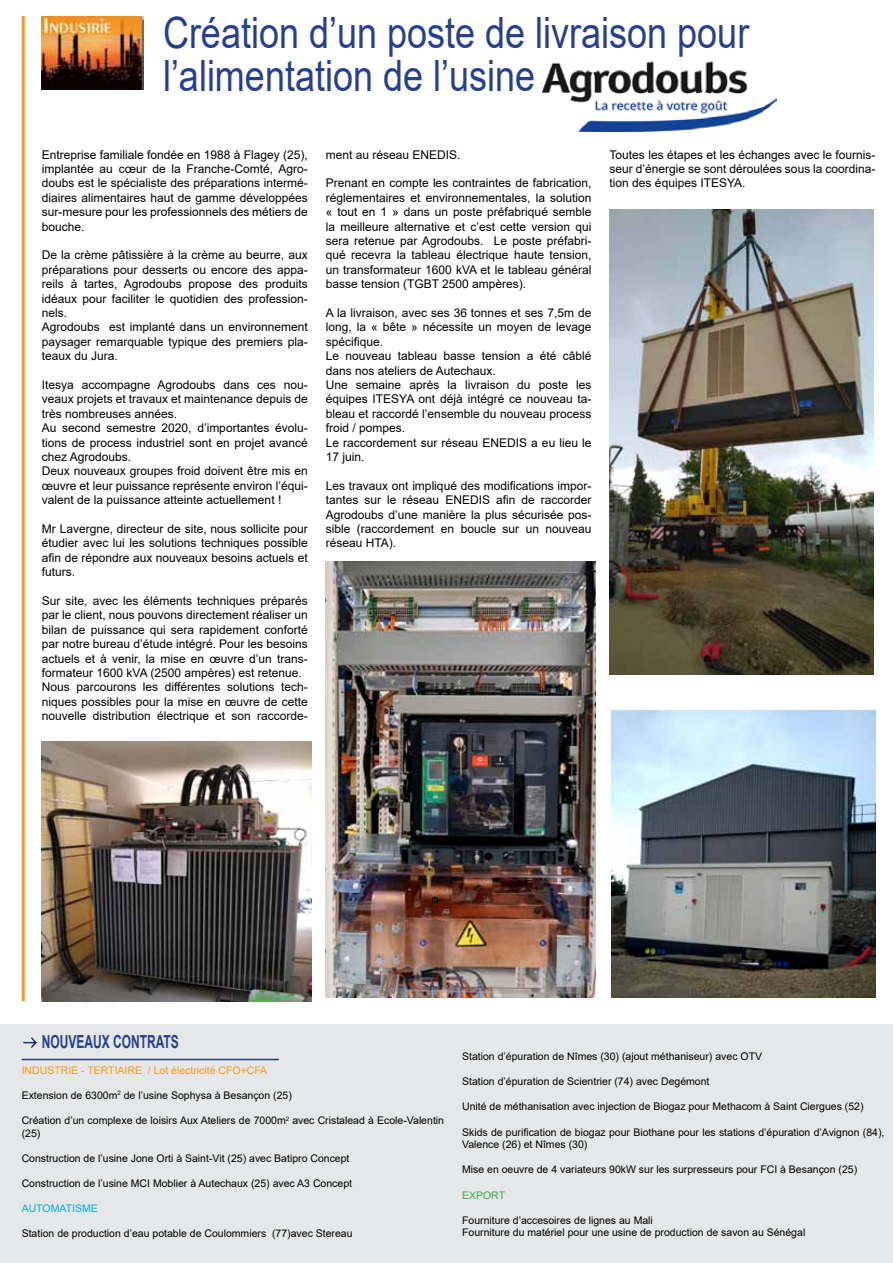
<style>
.page{position:relative;width:893px;height:1263px;background:#fff}
.page>*{position:absolute;margin:0;border:0;box-sizing:border-box;transform-origin:0 0}
.t1{font:43.2px/43.2px "Arial";color:#25408f;scale:.83 1}
.t2{font:700 18px "Arial";color:#25408f;scale:.67 1}
.t3{font:12px/14.4px "Arial";color:#000;text-align:justify}
.t4{font:10.5px/12.6px "Arial";color:#000}
.t5{font:10.5px "Arial";color:#f8991d}
.t6{font:10.5px "Arial";color:#00aeef}
.t7{font:10.5px "Arial";color:#41ad49}
</style>
<div class="page">
<div style="left:0;top:1025px;width:893px;height:238px;background:#e6e7e8"></div>
<svg style="left:23px;top:1037px;width:14px;height:11px"></svg>
<hr style="left:22px;top:1059px;width:257px;height:1px;background:#214688">
<img style="left:611px;top:710px;width:264px;height:288px">
<hr style="left:22px;top:16px;width:3px;height:985px;background:#f8991d">
<img style="left:610px;top:209px;width:264px;height:465px">
<img style="left:42px;top:17px;width:101px;height:72px">
<img style="left:42px;top:741px;width:269px;height:260px">
<img style="left:543px;top:61px;width:233px;height:71px">
<img style="left:326px;top:562px;width:269px;height:436px">
<h1 class="t1" style="left:163px;top:11px;width:708px">Création d’un poste de livraison pour l’alimentation de l’usine</h1>
<p class="t3" style="left:42px;top:147px;width:267px">Entreprise familiale fondée en 1988 à Flagey (25), implantée au cœur de la Franche-Comté, Agro&shy;doubs est le spécialiste des préparations intermé&shy;diaires alimentaires haut de gamme développées sur-mesure pour les professionnels des métiers de bouche.</p>
<p class="t3" style="left:42px;top:248px;width:267px;text-align:left">De la crème pâtissière à la crème au beurre, aux préparations pour desserts ou encore des appa&shy;reils à tartes, Agrodoubs propose des produits idéaux pour faciliter le quotidien des profession&shy;nels.<br>Agrodoubs est implanté dans un environnement paysager remarquable typique des premiers pla&shy;teaux du Jura.</p>
<p class="t3" style="left:42px;top:377px;width:267px;text-align:left">Itesya accompagne Agrodoubs dans ces nou&shy;veaux projets et travaux et maintenance depuis de très nombreuses années.<br>Au second semestre 2020, d’importantes évolu&shy;tions de process industriel sont en projet avancé chez Agrodoubs.<br>Deux nouveaux groupes froid doivent être mis en œuvre et leur puissance représente environ l’équi&shy;valent de la puissance atteinte actuellement !</p>
<p class="t3" style="left:42px;top:521px;width:267px">Mr Lavergne, directeur de site, nous sollicite pour étudier avec lui les solutions techniques possible afin de répondre aux nouveaux besoins actuels et futurs.</p>
<p class="t3" style="left:42px;top:593px;width:267px;text-align:left">Sur site, avec les éléments techniques préparés par le client, nous pouvons directement réaliser un bilan de puissance qui sera rapidement conforté par notre bureau d’étude intégré. Pour les besoins actuels et à venir, la mise en œuvre d’un trans&shy;formateur 1600 kVA (2500 ampères) est retenue.<br>Nous parcourons les différentes solutions tech&shy;niques possibles pour la mise en œuvre de cette nouvelle distribution électrique et son raccorde-</p>
<p class="t3" style="left:326px;top:147px;width:136px">ment au réseau ENEDIS.</p>
<p class="t3" style="left:326px;top:176px;width:267px">Prenant en compte les contraintes de fabrication, réglementaires et environnementales, la solution « tout en 1 » dans un poste préfabriqué semble la meilleure alternative et c’est cette version qui sera retenue par Agrodoubs. Le poste préfabri&shy;qué recevra la tableau électrique haute tension, un transformateur 1600 kVA et le tableau général basse tension (TGBT 2500 ampères).</p>
<p class="t3" style="left:326px;top:305px;width:267px;text-align:left">A la livraison, avec ses 36 tonnes et ses 7,5m de long, la « bête » nécessite un moyen de levage spécifique.<br>Le nouveau tableau basse tension a été câblé dans nos ateliers de Autechaux.<br>Une semaine après la livraison du poste les équipes ITESYA ont déjà intégré ce nouveau ta&shy;bleau et raccordé l’ensemble du nouveau process froid / pompes.<br>Le raccordement sur réseau ENEDIS a eu lieu le 17 juin.</p>
<p class="t3" style="left:326px;top:478px;width:267px">Les travaux ont impliqué des modifications impor&shy;tantes sur le réseau ENEDIS afin de raccorder Agrodoubs d’une manière la plus sécurisée pos&shy;sible (raccordement en boucle sur un nouveau réseau HTA).</p>
<p class="t3" style="left:610px;top:147px;width:267px">Toutes les étapes et les échanges avec le fournis&shy;seur d’énergie se sont déroulées sous la coordina&shy;tion des équipes ITESYA.</p>
<h2 class="t2" style="left:42px;top:1029px;width:206px">NOUVEAUX CONTRATS</h2>
<p class="t5" style="left:22px;top:1063px;width:247px">INDUSTRIE - TERTIAIRE / Lot électricité CFO+CFA</p>
<p class="t4" style="left:22px;top:1089px;width:272px">Extension de 6300m<sup>2</sup> de l’usine Sophysa à Besançon (25)</p>
<p class="t4" style="left:22px;top:1114px;width:424px">Création d’un complexe de loisirs Aux Ateliers de 7000m<sup>2</sup> avec Cristalead à Ecole-Valentin (25)</p>
<p class="t4" style="left:22px;top:1152px;width:329px">Construction de l’usine Jone Orti à Saint-Vit (25) avec Batipro Concept</p>
<p class="t4" style="left:22px;top:1177px;width:332px">Construction de l’usine MCI Moblier à Autechaux (25) avec A3 Concept</p>
<p class="t6" style="left:22px;top:1201px;width:78px">AUTOMATISME</p>
<p class="t4" style="left:22px;top:1227px;width:332px">Station de production d’eau potable de Coulommiers (77)avec Stereau</p>
<p class="t4" style="left:462px;top:1050px;width:301px">Station d’épuration de Nîmes (30) (ajout méthaniseur) avec OTV</p>
<p class="t4" style="left:462px;top:1075px;width:249px">Station d’épuration de Scientrier (74) avec Degémont</p>
<p class="t4" style="left:462px;top:1100px;width:403px">Unité de méthanisation avec injection de Biogaz pour Methacom à Saint Ciergues (52)</p>
<p class="t4" style="left:462px;top:1125px;width:424px">Skids de purification de biogaz pour Biothane pour les stations d’épuration d’Avignon (84),<br>Valence (26) et Nîmes (30)</p>
<p class="t4" style="left:462px;top:1163px;width:397px">Mise en oeuvre de 4 variateurs 90kW sur les surpresseurs pour FCI à Besançon (25)</p>
<p class="t7" style="left:462px;top:1187px;width:44px">EXPORT</p>
<p class="t4" style="left:462px;top:1214px;width:345px">Fourniture d’accesoires de lignes au Mali<br>Fourniture du matériel pour une usine de production de savon au Sénégal</p>
</div>
